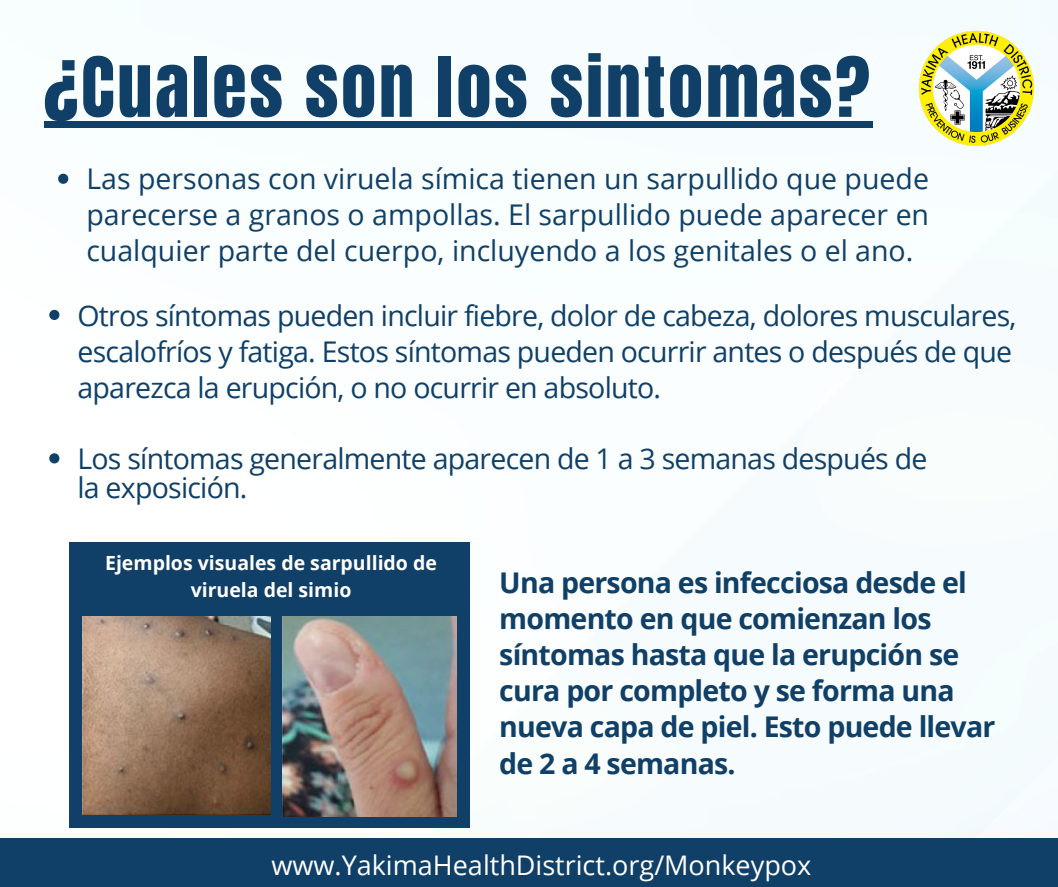
<style>
.page{position:relative;width:1058px;height:887px;background:#fff}
.page>*{position:absolute;margin:0;border:0;box-sizing:border-box;transform-origin:0 0}
.t1{font:70.5px "Anton";letter-spacing:.04em;color:#103f67}
.t2{font:28.5px/36px "Open Sans";letter-spacing:-.025em;color:#103f67}
.t3{font:700 28.5px/36px "Open Sans";letter-spacing:-.025em;color:#103f67}
.t4{font:27px "Open Sans";color:#fff}
.t5{font:700 19.5px/27px "Open Sans";color:#fff;text-align:center}
</style>
<div class="page">
<img style="left:52px;top:0;width:1006px;height:828px">
<svg style="left:415px;top:129px;width:643px;height:708px"></svg>
<div style="left:44px;top:121px;width:828px;height:7px;background:#103f67"></div>
<img style="left:918px;top:31px;width:116px;height:116px">
<div style="left:0;top:837px;width:1058px;height:49px;background:#103f67"></div>
<svg style="left:58px;top:174px;width:10px;height:10px"></svg>
<svg style="left:49px;top:310px;width:10px;height:10px"></svg>
<svg style="left:49px;top:453px;width:10px;height:10px"></svg>
<div style="left:69px;top:542px;width:400px;height:285px;background:#103f67"></div>
<img style="left:283px;top:616px;width:173px;height:200px">
<img style="left:83px;top:616px;width:188px;height:198px">
<h1 class="t1" style="left:44px;top:37px;width:827px">¿Cuales son los sintomas?</h1>
<p class="t2" style="left:86px;top:160px;width:844px;text-align:justify">Las personas con viruela símica tienen un sarpullido que puede parecerse a granos o ampollas. El sarpullido puede aparecer en cualquier parte del cuerpo, incluyendo a los genitales o el ano.</p>
<p class="t2" style="left:77px;top:296px;width:940px">Otros síntomas pueden incluir fiebre, dolor de cabeza, dolores musculares, escalofríos y fatiga. Estos síntomas pueden ocurrir antes o después de que aparezca la erupción, o no ocurrir en absoluto.</p>
<p class="t2" style="left:77px;top:443px;width:851px;line-height:29.2px">Los síntomas generalmente aparecen de 1 a 3 semanas después de la exposición.</p>
<p class="t5" style="left:105px;top:549px;width:333px">Ejemplos visuales de sarpullido de viruela del simio</p>
<p class="t3" style="left:499px;top:564px;width:497px">Una persona es infecciosa desde el momento en que comienzan los síntomas hasta que la erupción se cura por completo y se forma una nueva capa de piel. Esto puede llevar de 2 a 4 semanas.</p>
<p class="t4" style="left:271px;top:846px;width:541px">www.YakimaHealthDistrict.org/Monkeypox</p>
</div>
